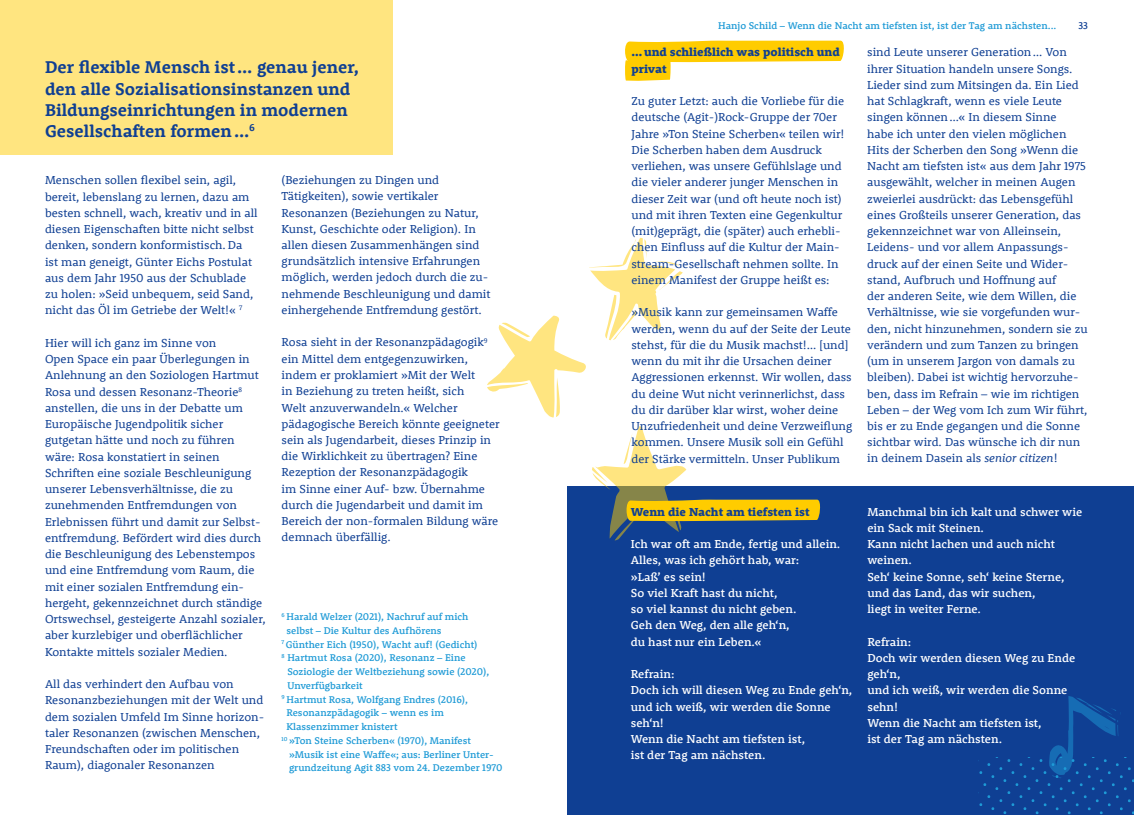
<style>
.page{position:relative;width:1134px;height:815px;background:#fff}
.page>*{position:absolute;margin:0;border:0;box-sizing:border-box;transform-origin:0 0}
.t1{font:700 17.5px/21.2px "Rooney";color:#0f3f93}
.t2{font:11.88px/16.2px "Rooney";color:#0f3f93}
.t3{font:500 11.88px/16.2px "Rooney";color:#fff}
.t4{font:800 11.88px/16.2px "Rooney";color:#0f3f93}
.t5{font:500 10px "Rooney";color:#1e9ad6}
.t6{font:500 10px "Rooney";color:#0f3f93}
.s1{font-style:italic}
</style>
<div class="page">
<svg style="left:625px;top:41px;width:219px;height:40px"></svg>
<div style="left:0;top:0;width:392px;height:155px;background:#ffe580"></div>
<div style="left:567px;top:486px;width:567px;height:329px;background:#0f3f93"></div>
<svg style="left:487px;top:238px;width:196px;height:179px"></svg>
<svg style="left:592px;top:426px;width:229px;height:114px"></svg>
<svg style="left:978px;top:696px;width:156px;height:118px"></svg>
<h1 class="t1" style="left:45px;top:56px;width:316px">Der flexible Mensch ist… genau jener, den alle Sozialisationsinstanzen und Bildungseinrichtungen in modernen Gesellschaften formen…<sup>6</sup></h1>
<p class="t2" style="left:282px;top:171px;width:210px">(Beziehungen zu Dingen und Tätigkeiten), sowie vertikaler Resonanzen (Beziehungen zu Natur, Kunst, Geschichte oder Religion). In allen diesen Zusammenhängen sind grundsätzlich intensive Erfahrungen möglich, werden jedoch durch die zu&shy;nehmende Beschleunigung und damit einhergehende Entfremdung gestört.</p>
<p class="t2" style="left:282px;top:334px;width:220px">Rosa sieht in der Resonanzpädagogik<sup>9 </sup>ein Mittel dem entgegenzuwirken, indem er proklamiert »Mit der Welt<br>in Beziehung zu treten heißt, sich<br>Welt anzuverwandeln.« Welcher pädagogische Bereich könnte geeigneter sein als Jugendarbeit, dieses Prinzip in die Wirklichkeit zu übertragen? Eine Rezeption der Resonanzpädagogik<br>im Sinne einer Auf- bzw. Übernahme durch die Jugendarbeit und damit im Bereich der non-formalen Bildung wäre demnach überfällig.</p>
<p class="t2" style="left:45px;top:172px;width:214px">Menschen sollen flexibel sein, agil, bereit, lebenslang zu lernen, dazu am besten schnell, wach, kreativ und in all diesen Eigenschaften bitte nicht selbst denken, sondern konformistisch.Da ist man geneigt, Günter Eichs Postulat aus dem Jahr 1950 aus der Schublade zu holen: »Seid unbequem, seid Sand, nicht das Öl im Getriebe der Welt!« <sup>7</sup></p>
<p class="t2" style="left:45px;top:334px;width:222px">Hier will ich ganz im Sinne von<br>Open Space ein paar Überlegungen in Anlehnung an den Soziologen Hartmut Rosa und dessen Resonanz-Theorie<sup>8 </sup>anstellen, die uns in der Debatte um Europäische Jugendpolitik sicher gutgetan hätte und noch zu führen wäre: Rosa konstatiert in seinen Schriften eine soziale Beschleunigung unserer Lebensverhältnisse, die zu zunehmenden Entfremdungen von Erlebnissen führt und damit zur Selbst&shy;entfremdung. Befördert wird dies durch die Beschleunigung des Lebenstempos und eine Entfremdung vom Raum, die mit einer sozialen Entfremdung ein&shy;hergeht, gekennzeichnet durch ständige Ortswechsel, gesteigerte Anzahl sozialer, aber kurzlebiger und oberflächlicher Kontakte mittels sozialer Medien.</p>
<p class="t2" style="left:45px;top:675px;width:221px">All das verhindert den Aufbau von Resonanzbeziehungen mit der Welt und dem sozialen Umfeld Im Sinne horizon&shy;taler Resonanzen (zwischen Menschen, Freundschaften oder im politischen Raum), diagonaler Resonanzen</p>
<p class="t5" style="left:282px;top:610px;width:188px"><sup>6</sup> Harald Welzer (2021), Nachruf auf mich</p>
<p class="t5" style="left:286px;top:624px;width:157px">selbst – Die Kultur des Aufhörens</p>
<p class="t5" style="left:282px;top:638px;width:197px"><sup>7</sup> Günther Eich (1950), Wacht auf! (Gedicht)</p>
<p class="t5" style="left:282px;top:651px;width:185px"><sup>8</sup> Hartmut Rosa (2020), Resonanz – Eine</p>
<p class="t5" style="left:287px;top:665px;width:203px">Soziologie der Weltbeziehung sowie (2020),</p>
<p class="t5" style="left:287px;top:679px;width:77px">Unverfügbarkeit</p>
<p class="t5" style="left:282px;top:693px;width:188px"><sup>9</sup> Hartmut Rosa, Wolfgang Endres (2016),</p>
<p class="t5" style="left:286px;top:706px;width:159px">Resonanzpädagogik – wenn es im</p>
<p class="t5" style="left:286px;top:720px;width:113px">Klassenzimmer knistert</p>
<p class="t5" style="left:282px;top:734px;width:191px"><sup>10</sup> »Ton Steine Scherben« (1970), Manifest</p>
<p class="t5" style="left:289px;top:748px;width:206px">»Musik ist eine Waffe«; aus: Berliner Unter-</p>
<p class="t5" style="left:289px;top:761px;width:215px">grundzeitung Agit 883 vom 24. Dezember 1970</p>
<p class="t5" style="left:718px;top:19px;width:340px">Hanjo Schild – Wenn die Nacht am tiefsten ist, ist der Tag am nächsten...</p>
<p class="t6" style="left:1078px;top:19px;width:11px">33</p>
<p class="t4" style="left:631px;top:44px;width:210px">…und schließlich was politisch und privat</p>
<p class="t2" style="left:631px;top:93px;width:215px">Zu guter Letzt: auch die Vorliebe für die deutsche (Agit-)Rock-Gruppe der 70er Jahre »Ton Steine Scherben« teilen wir!<br>Die Scherben haben dem Ausdruck verliehen, was unsere Gefühlslage und die vieler anderer junger Menschen in dieser Zeit war (und oft heute noch ist) und mit ihren Texten eine Gegenkultur (mit)geprägt, die (später) auch erhebli&shy;chen Einfluss auf die Kultur der Main&shy;stream-Gesellschaft nehmen sollte. In einem Manifest der Gruppe heißt es:</p>
<p class="t2" style="left:631px;top:304px;width:222px">»Musik kann zur gemeinsamen Waffe werden, wenn du auf der Seite der Leute stehst, für die du Musik machst!… [und] wenn du mit ihr die Ursachen deiner Aggressionen erkennst. Wir wollen, dass du deine Wut nicht verinnerlichst, dass du dir darüber klar wirst, woher deine Unzufriedenheit und deine Verzweiflung kommen. Unsere Musik soll ein Gefühl der Stärke vermitteln. Unser Publikum</p>
<p class="t2" style="left:867px;top:44px;width:222px">sind Leute unserer Generation… Von ihrer Situation handeln unsere Songs.<br>Lieder sind zum Mitsingen da. Ein Lied hat Schlagkraft, wenn es viele Leute singen können…« In diesem Sinne<br>habe ich unter den vielen möglichen Hits der Scherben den Song »Wenn die Nacht am tiefsten ist« aus dem Jahr 1975 ausgewählt, welcher in meinen Augen zweierlei ausdrückt: das Lebensgefühl eines Großteils unserer Generation, das gekennzeichnet war von Alleinsein, Leidens- und vor allem Anpassungs&shy;druck auf der einen Seite und Wider&shy;stand, Aufbruch und Hoffnung auf<br>der anderen Seite, wie dem Willen, die Verhältnisse, wie sie vorgefunden wur&shy;den, nicht hinzunehmen, sondern sie zu verändern und zum Tanzen zu bringen (um in unserem Jargon von damals zu bleiben). Dabei ist wichtig hervorzuhe&shy;ben, dass im Refrain – wie im richtigen Leben – der Weg vom Ich zum Wir führt, bis er zu Ende gegangen und die Sonne sichtbar wird. Das wünsche ich dir nun in deinem Dasein als <span class="s1">senior citizen</span>!</p>
<p class="t4" style="left:631px;top:503px;width:180px">Wenn die Nacht am tiefsten ist</p>
<p class="t3" style="left:631px;top:536px;width:211px">Ich war oft am Ende, fertig und allein.<br>Alles, was ich gehört hab, war:<br>»Laß’ es sein!<br>So viel Kraft hast du nicht,<br>so viel kannst du nicht geben.<br>Geh den Weg, den alle geh‘n,<br>du hast nur ein Leben.«</p>
<p class="t3" style="left:631px;top:666px;width:223px">Refrain:<br>Doch ich will diesen Weg zu Ende geh‘n, und ich weiß, wir werden die Sonne seh‘n!<br>Wenn die Nacht am tiefsten ist,<br>ist der Tag am nächsten.</p>
<p class="t3" style="left:867px;top:503px;width:216px">Manchmal bin ich kalt und schwer wie ein Sack mit Steinen.<br>Kann nicht lachen und auch nicht weinen.<br>Seh‘ keine Sonne, seh‘ keine Sterne, und das Land, das wir suchen,<br>liegt in weiter Ferne.</p>
<p class="t3" style="left:867px;top:633px;width:209px">Refrain:<br>Doch wir werden diesen Weg zu Ende geh‘n,<br>und ich weiß, wir werden die Sonne sehn!<br>Wenn die Nacht am tiefsten ist,<br>ist der Tag am nächsten.</p>
</div>
